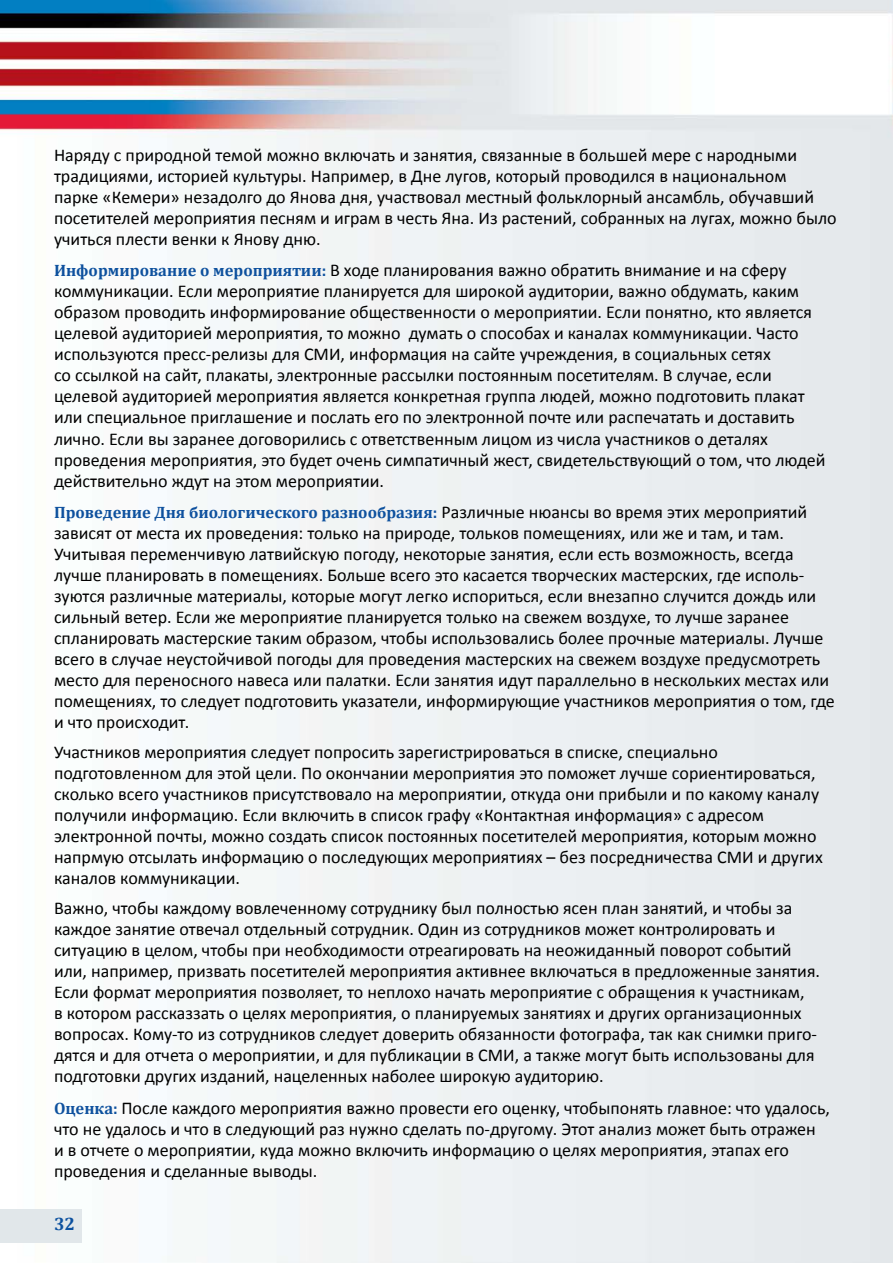
<style>
.page{position:relative;width:893px;height:1263px;background:#fff}
.page>*{position:absolute;margin:0;border:0;box-sizing:border-box;transform-origin:0 0}
.t1{font:18px/21px "Calibri";color:#000}
.t2{font:700 18px "Cambria";color:#0c519f}
.t3{font:700 16.5px "Cambria";color:#0e519e}
.s1{font-family:"Cambria";font-weight:700;font-size:16.5px;color:#0e519e}
.s2{font-family:"Calibri";font-weight:400;font-size:18px;color:#000}
</style>
<div class="page">
<img style="left:0;top:0;width:893px;height:1263px">
<div style="left:0;top:1209px;width:82px;height:33px;background:#e1e7ea"></div>
<p class="t1" style="left:54px;top:144px;width:784px">Наряду с природной темой можно включать и занятия, связанные в большей мере с народными традициями, историей культуры. Например, в Дне лугов, который проводился в национальном<br>парке «Кемери» незадолго до Янова дня, участвовал местный фольклорный ансамбль, обучавший посетителей мероприятия песням и играм в честь Яна. Из растений, собранных на лугах, можно было учиться плести венки к Янову дню.</p>
<p class="t1" style="left:54px;top:260px;width:773px"><span class="s1">Информирование о мероприятии:</span> В ходе планирования важно обратить внимание и на сферу коммуникации. Если мероприятие планируется для широкой аудитории, важно обдумать, каким образом проводить информирование общественности о мероприятии. Если понятно, кто является целевой аудиторией мероприятия, то можно думать о способах и каналах коммуникации. Часто используются пресс-релизы для СМИ, информация на сайте учреждения, в социальных сетях<br>со ссылкой на сайт, плакаты, электронные рассылки постоянным посетителям. В случае, если целевой аудиторией мероприятия является конкретная группа людей, можно подготовить плакат или специальное приглашение и послать его по электронной почте или распечатать и доставить лично. Если вы заранее договорились с ответственным лицом из числа участников о деталях проведения мероприятия, это будет очень симпатичный жест, свидетельствующий о том, что людей действительно ждут на этом мероприятии.</p>
<p class="t3" style="left:54px;top:501px;width:755px">Проведение Дня биологического разнообразия: <span class="s2">Различные нюансы во время этих мероприятий</span></p>
<p class="t1" style="left:54px;top:522px;width:782px">зависят от места их проведения: только на природе, тольков помещениях, или же и там, и там.<br>Учитывая переменчивую латвийскую погоду, некоторые занятия, если есть возможность, всегда лучше планировать в помещениях. Больше всего это касается творческих мастерских, где исполь&shy;зуются различные материалы, которые могут легко испориться, если внезапно случится дождь или сильный ветер. Если же мероприятие планируется только на свежем воздухе, то лучше заранее спланировать мастерские таким образом, чтобы использовались более прочные материалы. Лучше всего в случае неустойчивой погоды для проведения мастерских на свежем воздухе предусмотреть место для переносного навеса или палатки. Если занятия идут параллельно в нескольких местах или помещениях, то следует подготовить указатели, информирующие участников мероприятия о том, где и что происходит.</p>
<p class="t1" style="left:54px;top:742px;width:770px">Участников мероприятия следует попросить зарегистрироваться в списке, специально подготовленном для этой цели. По окончании мероприятия это поможет лучше сориентироваться, сколько всего участников присутствовало на мероприятии, откуда они прибыли и по какому каналу получили информацию. Если включить в список графу «Контактная информация» с адресом электронной почты, можно создать список постоянных посетителей мероприятия, которым можно напрмую отсылать информацию о последующих мероприятиях – без посредничества СМИ и других каналов коммуникации.</p>
<p class="t1" style="left:54px;top:898px;width:768px">Важно, чтобы каждому вовлеченному сотруднику был полностью ясен план занятий, и чтобы за каждое занятие отвечал отдельный сотрудник. Один из сотрудников может контролировать и ситуацию в целом, чтобы при необходимости отреагировать на неожиданный поворот событий или, например, призвать посетителей мероприятия активнее включаться в предложенные занятия.<br>Если формат мероприятия позволяет, то неплохо начать мероприятие с обращения к участникам,<br>в котором рассказзать о целях мероприятия, о планируемых занятиях и других организационных вопросах. Кому-то из сотрудников следует доверить обязанности фотографа, так как снимки приго&shy;дятся и для отчета о мероприятии, и для публикации в СМИ, а также могут быть использованы для подготовки других изданий, нацеленных наболее широкую аудиторию.</p>
<p class="t1" style="left:54px;top:1097px;width:778px"><span class="s1">Оценка:</span> После каждого мероприятия важно провести его оценку, чтобыпонять главное: что удалось, что не удалось и что в следующий раз нужно сделать по-другому. Этот анализ может быть отражен<br>и в отчете о мероприятии, куда можно включить информацию о целях мероприятия, этапах его проведения и сделанные выводы.</p>
<p class="t2" style="left:54px;top:1211px;width:23px">32</p>
</div>
